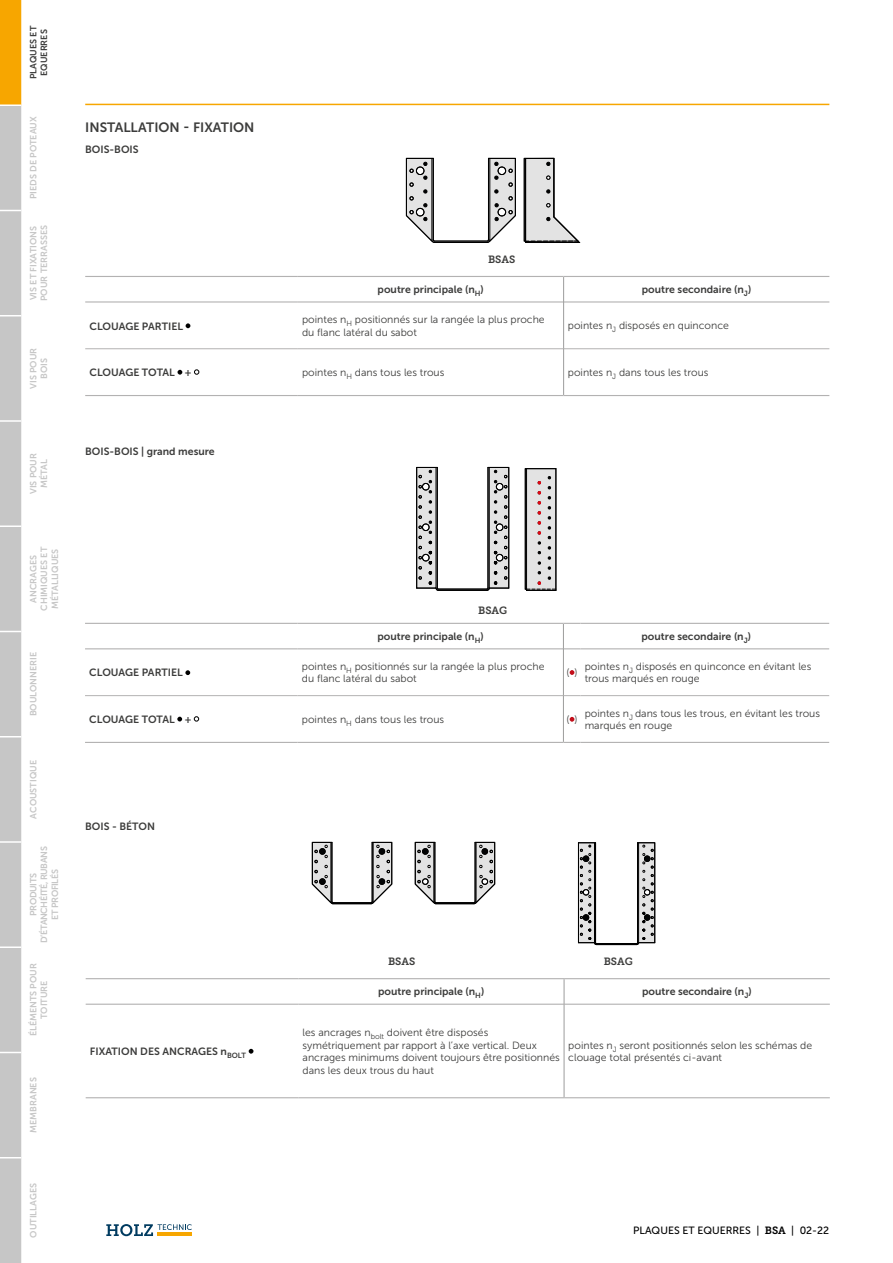
<style>
.page{position:relative;width:893px;height:1263px;background:#fff}
.page>*{position:absolute;margin:0;border:0;box-sizing:border-box;transform-origin:0 0}
.t1{font:13.5px "Museo Sans 700";color:#3c3c3b}
.t2{font:10.5px/12.6px "Museo Sans 300";color:#3c3c3b}
.t3{font:10.5px "Museo Sans 700";color:#3c3c3b}
.t4{font:10.5px "Museo Sans 500";color:#000}
.t5{font:10.5px "Museo Slab 700";color:#3c3c3b}
.t6{font:9px/10.8px "Museo Sans 700";color:#c6c6c6;text-align:center}
.t7{font:9px/10.8px "Museo Sans 700";letter-spacing:-.04em;color:#c6c6c6;text-align:center}
.t8{font:9px/10.8px "Museo Sans 700";color:#3c3c3b;text-align:center}
.s1{font-family:"Museo Slab 700"}
</style>
<div class="page">
<svg style="left:106px;top:1224px;width:86px;height:12px"></svg>
<svg style="left:577px;top:842px;width:79px;height:103px"></svg>
<svg style="left:311px;top:841px;width:185px;height:64px"></svg>
<svg style="left:416px;top:467px;width:141px;height:124px"></svg>
<svg style="left:406px;top:158px;width:110px;height:85px"></svg>
<svg style="left:524px;top:158px;width:56px;height:85px"></svg>
<hr style="left:85px;top:276px;width:213px;height:1px;background:#b3b2b2">
<hr style="left:298px;top:276px;width:266px;height:1px;background:#b3b2b2">
<hr style="left:564px;top:276px;width:265px;height:1px;background:#b3b2b2">
<hr style="left:85px;top:301px;width:213px;height:2px;background:#b3b2b2">
<hr style="left:298px;top:301px;width:265px;height:2px;background:#b3b2b2">
<hr style="left:564px;top:301px;width:265px;height:2px;background:#b3b2b2">
<hr style="left:85px;top:395px;width:213px;height:1px;background:#b3b2b2">
<hr style="left:298px;top:395px;width:266px;height:1px;background:#b3b2b2">
<hr style="left:564px;top:395px;width:265px;height:1px;background:#b3b2b2">
<hr style="left:85px;top:348px;width:213px;height:1px;background:#b3b2b2">
<hr style="left:298px;top:348px;width:265px;height:1px;background:#b3b2b2">
<hr style="left:564px;top:348px;width:265px;height:1px;background:#b3b2b2">
<hr style="left:563px;top:302px;width:1px;height:47px;background:#9d9d9c">
<hr style="left:563px;top:349px;width:1px;height:46px;background:#9d9d9c">
<svg style="left:563px;top:277px;width:1px;height:25px"></svg>
<svg style="left:186px;top:323px;width:4px;height:5px"></svg>
<svg style="left:178px;top:370px;width:4px;height:5px"></svg>
<svg style="left:194px;top:369px;width:5px;height:6px"></svg>
<hr style="left:85px;top:623px;width:213px;height:1px;background:#b3b2b2">
<hr style="left:298px;top:623px;width:265px;height:1px;background:#b3b2b2">
<hr style="left:580px;top:623px;width:249px;height:1px;background:#b3b2b2">
<hr style="left:85px;top:648px;width:213px;height:1px;background:#b3b2b2">
<hr style="left:298px;top:648px;width:265px;height:1px;background:#b3b2b2">
<hr style="left:580px;top:648px;width:249px;height:1px;background:#b3b2b2">
<hr style="left:85px;top:742px;width:213px;height:1px;background:#b3b2b2">
<hr style="left:298px;top:742px;width:265px;height:1px;background:#b3b2b2">
<svg style="left:563px;top:742px;width:17px;height:1px"></svg>
<hr style="left:580px;top:742px;width:249px;height:1px;background:#b3b2b2">
<hr style="left:85px;top:695px;width:213px;height:1px;background:#b3b2b2">
<hr style="left:298px;top:695px;width:265px;height:1px;background:#b3b2b2">
<svg style="left:564px;top:695px;width:16px;height:1px"></svg>
<hr style="left:580px;top:695px;width:249px;height:1px;background:#b3b2b2">
<hr style="left:563px;top:649px;width:1px;height:47px;background:#9d9d9c">
<hr style="left:563px;top:696px;width:1px;height:46px;background:#9d9d9c">
<svg style="left:563px;top:623px;width:17px;height:26px"></svg>
<svg style="left:185px;top:670px;width:5px;height:5px"></svg>
<svg style="left:570px;top:670px;width:4px;height:5px"></svg>
<svg style="left:177px;top:717px;width:5px;height:4px"></svg>
<svg style="left:194px;top:716px;width:5px;height:5px"></svg>
<svg style="left:570px;top:717px;width:4px;height:5px"></svg>
<hr style="left:86px;top:978px;width:212px;height:1px;background:#b3b2b2">
<hr style="left:298px;top:978px;width:266px;height:1px;background:#b3b2b2">
<hr style="left:564px;top:978px;width:266px;height:1px;background:#b3b2b2">
<hr style="left:86px;top:1004px;width:212px;height:1px;background:#b3b2b2">
<hr style="left:298px;top:1004px;width:266px;height:1px;background:#b3b2b2">
<hr style="left:564px;top:1004px;width:266px;height:1px;background:#b3b2b2">
<hr style="left:86px;top:1097px;width:212px;height:1px;background:#b3b2b2">
<hr style="left:298px;top:1097px;width:266px;height:1px;background:#b3b2b2">
<hr style="left:564px;top:1097px;width:266px;height:1px;background:#b3b2b2">
<svg style="left:564px;top:979px;width:1px;height:25px"></svg>
<hr style="left:564px;top:1004px;width:1px;height:93px;background:#9d9d9c">
<svg style="left:249px;top:1049px;width:4px;height:5px"></svg>
<svg style="left:0;top:0;width:21px;height:1263px;background:#cac4b6"></svg>
<hr style="left:85px;top:104px;width:744px;height:1px;background:#f7a600">
<p class="t8" style="left:28px;top:79px;width:55px;rotate:-90deg">PLAQUES ET<br>EQUERRES</p>
<p class="t6" style="left:28px;top:199px;width:84px;rotate:-90deg">PIEDS DE POTEAUX</p>
<p class="t6" style="left:28px;top:301px;width:77px;text-align:left;rotate:-90deg">VIS ET FIXATIONS<br>POUR TERRASSES</p>
<p class="t6" style="left:28px;top:389px;width:43px;rotate:-90deg">VIS POUR<br>BOIS</p>
<p class="t6" style="left:28px;top:494px;width:43px;rotate:-90deg">VIS POUR<br>MÉTAL</p>
<p class="t6" style="left:28px;top:611px;width:65px;rotate:-90deg">ANCRAGES<br>CHIMIQUES ET<br>MÉTALLIQUES</p>
<p class="t6" style="left:28px;top:716px;width:66px;rotate:-90deg">BOULONNERIE</p>
<p class="t6" style="left:28px;top:818px;width:60px;rotate:-90deg">ACOUSTIQUE</p>
<p class="t7" style="left:28px;top:943px;width:98px;rotate:-90deg">PRODUITS<br>D’ÉTANCHÉITÉ, RUBANS<br>ET PROFILÉS</p>
<p class="t6" style="left:28px;top:1036px;width:75px;rotate:-90deg">ÉLÉMENTS POUR<br>TOITURE</p>
<p class="t6" style="left:28px;top:1133px;width:57px;rotate:-90deg">MEMBRANES</p>
<p class="t6" style="left:28px;top:1238px;width:56px;rotate:-90deg">OUTILLAGES</p>
<p class="t1" style="left:85px;top:119px;width:171px">INSTALLATION - FIXATION</p>
<p class="t3" style="left:85px;top:144px;width:55px">BOIS-BOIS</p>
<p class="t5" style="left:488px;top:254px;width:29px">BSAS</p>
<p class="t3" style="left:378px;top:284px;width:108px">poutre principale (n<sub>H</sub>)</p>
<p class="t3" style="left:642px;top:284px;width:111px">poutre secondaire (n<sub>J</sub>)</p>
<p class="t3" style="left:89px;top:320px;width:95px">CLOUAGE PARTIEL</p>
<p class="t2" style="left:302px;top:313px;width:244px">pointes n<sub>H</sub> positionnés sur la rangée la plus proche du flanc latéral du sabot</p>
<p class="t2" style="left:568px;top:319px;width:163px">pointes n<sub>J</sub> disposés en quinconce</p>
<p class="t3" style="left:89px;top:366px;width:104px">CLOUAGE TOTAL +</p>
<p class="t2" style="left:302px;top:366px;width:144px">pointes n<sub>H</sub> dans tous les trous</p>
<p class="t2" style="left:568px;top:366px;width:142px">pointes n<sub>J</sub> dans tous les trous</p>
<p class="t3" style="left:85px;top:445px;width:131px">BOIS-BOIS | grand mesure</p>
<p class="t5" style="left:478px;top:605px;width:31px">BSAG</p>
<p class="t3" style="left:377px;top:630px;width:108px">poutre principale (n<sub>H</sub>)</p>
<p class="t3" style="left:642px;top:630px;width:111px">poutre secondaire (n<sub>J</sub>)</p>
<p class="t3" style="left:89px;top:667px;width:95px">CLOUAGE PARTIEL</p>
<p class="t2" style="left:302px;top:660px;width:244px">pointes n<sub>H</sub> positionnés sur la rangée la plus proche du flanc latéral du sabot</p>
<p class="t2" style="left:567px;top:666px;width:12px">( )</p>
<p class="t2" style="left:585px;top:660px;width:228px">pointes n<sub>J</sub> disposés en quinconce en évitant les trous marqués en rouge</p>
<p class="t3" style="left:89px;top:713px;width:104px">CLOUAGE TOTAL +</p>
<p class="t2" style="left:302px;top:713px;width:144px">pointes n<sub>H</sub> dans tous les trous</p>
<p class="t2" style="left:567px;top:713px;width:12px">( )</p>
<p class="t2" style="left:585px;top:707px;width:237px">pointes n<sub>J</sub> dans tous les trous, en évitant les trous marqués en rouge</p>
<p class="t3" style="left:85px;top:820px;width:71px">BOIS - BÉTON</p>
<p class="t3" style="left:90px;top:1045px;width:158px">FIXATION DES ANCRAGES n<sub>BOLT</sub></p>
<p class="t5" style="left:388px;top:956px;width:29px">BSAS</p>
<p class="t5" style="left:604px;top:956px;width:31px">BSAG</p>
<p class="t3" style="left:378px;top:986px;width:108px">poutre principale (n<sub>H</sub>)</p>
<p class="t3" style="left:642px;top:986px;width:111px">poutre secondaire (n<sub>J</sub>)</p>
<p class="t2" style="left:303px;top:1026px;width:259px">les ancrages n<sub>bolt</sub> doivent être disposés symétriquement par rapport à l’axe vertical. Deux ancrages minimums doivent toujours être positionnés dans les deux trous du haut</p>
<p class="t2" style="left:568px;top:1039px;width:245px">pointes n<sub>J</sub> seront positionnés selon les schémas de clouage total présentés ci-avant</p>
<p class="t4" style="left:633px;top:1225px;width:198px">PLAQUES ET EQUERRES | <span class="s1">BSA</span> | 02-22</p>
</div>
